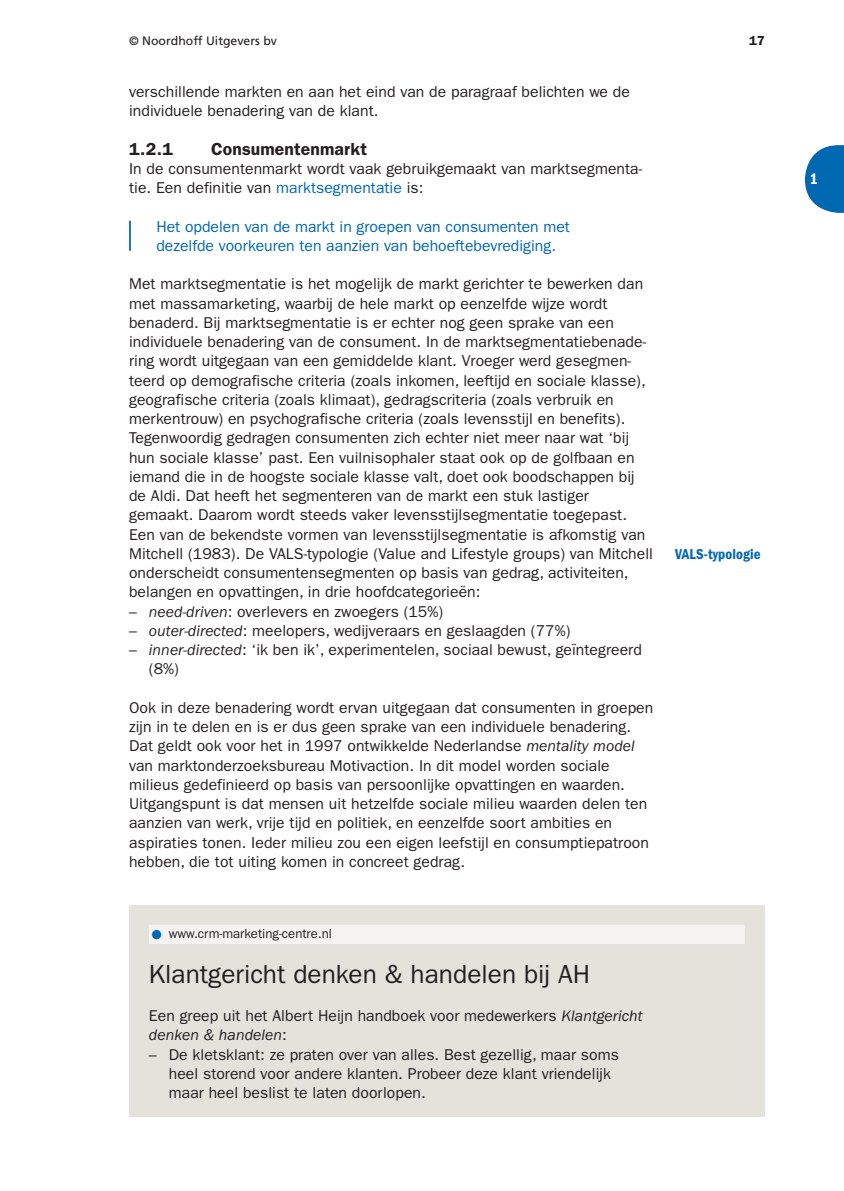
<style>
.page{position:relative;width:844px;height:1191px;background:#fff}
.page>*{position:absolute;margin:0;border:0;box-sizing:border-box;transform-origin:0 0}
.t1{font:26.25px "ITC Franklin Gothic Std";color:#231f20}
.t2{font:600 17.5px "ITC Franklin Gothic Std";letter-spacing:.01em;color:#231f20}
.t3{font:15.75px/19.2px "ITC Franklin Gothic Std";letter-spacing:.005em;color:#231f20}
.t4{font:15.75px/19.2px "ITC Franklin Gothic Std";color:#0067b1}
.t5{font:15.75px "ITC Franklin Gothic Std Dm Cd";color:#fff}
.t6{font:14.88px "ITC Franklin Gothic Std Dm Cd";letter-spacing:.01em;color:#0067b1}
.t7{font:13.12px "ITC Franklin Gothic Std";color:#231f20}
.t8{font:600 13.12px "ITC Franklin Gothic Std";color:#231f20}
.t9{font:12.25px "Frutiger LT Std";color:#231f20}
.s1{color:#0067b1}
.s2{font-style:italic}
.s3{font-family:"WN Mo HO Picto Regular";font-size:7px;color:#0067b1}
</style>
<div class="page">
<svg style="left:804px;top:145px;width:39px;height:68px"></svg>
<hr style="left:129px;top:221px;width:2px;height:30px;background:#0067b1">
<div style="left:129px;top:905px;width:635px;height:212px;background:#e3e2db"></div>
<div style="left:149px;top:924px;width:595px;height:20px;background:#f4f3f0"></div>
<p class="t9" style="left:129px;top:34px;width:149px">© Noordhoff Uitgevers bv</p>
<p class="t8" style="left:749px;top:35px;width:17px">17</p>
<p class="t3" style="left:129px;top:83px;width:502px">verschillende markten en aan het eind van de paragraaf belichten we de individuele benadering van de klant.</p>
<p class="t2" style="left:129px;top:142px;width:45px">1.2.1</p>
<p class="t2" style="left:211px;top:142px;width:158px">Consumentenmarkt</p>
<p class="t3" style="left:129px;top:160px;width:514px">In de consumentenmarkt wordt vaak gebruikgemaakt van marktsegmenta&shy;tie. Een definitie van <span class="s1">marktsegmentatie</span> is:</p>
<p class="t4" style="left:156px;top:218px;width:415px">Het opdelen van de markt in groepen van consumenten met dezelfde voorkeuren ten aanzien van behoeftebevrediging.</p>
<p class="t3" style="left:129px;top:276px;width:525px">Met marktsegmentatie is het mogelijk de markt gerichter te bewerken dan met massamarketing, waarbij de hele markt op eenzelfde wijze wordt benaderd. Bij marktsegmentatie is er echter nog geen sprake van een individuele benadering van de consument. In de marktsegmentatiebenade&shy;ring wordt uitgegaan van een gemiddelde klant. Vroeger werd gesegmen&shy;teerd op demografische criteria (zoals inkomen, leeftijd en sociale klasse), geografische criteria (zoals klimaat), gedragscriteria (zoals verbruik en merkentrouw) en psychografische criteria (zoals levensstijl en benefits).<br>Tegenwoordig gedragen consumenten zich echter niet meer naar wat ‘bij hun sociale klasse’ past. Een vuilnisophaler staat ook op de golfbaan en iemand die in de hoogste sociale klasse valt, doet ook boodschappen bij de Aldi. Dat heeft het segmenteren van de markt een stuk lastiger gemaakt. Daarom wordt steeds vaker levensstijlsegmentatie toegepast.<br>Een van de bekendste vormen van levensstijlsegmentatie is afkomstig van Mitchell (1983). De VALS-typologie (Value and Lifestyle groups) van Mitchell onderscheidt consumentensegmenten op basis van gedrag, activiteiten, belangen en opvattingen, in drie hoofdcategorieën:</p>
<p class="t3" style="left:129px;top:603px;width:315px">– <span class="s2">need-driven</span>: overlevers en zwoegers (15%)</p>
<p class="t3" style="left:129px;top:622px;width:443px">– <span class="s2">outer-directed</span>: meelopers, wedijveraars en geslaagden (77%)</p>
<p class="t3" style="left:149px;top:642px;width:494px;text-indent:-20px">– <span class="s2">inner-directed</span>: ‘ik ben ik’, experimentelen, sociaal bewust, geïntegreerd (8%)</p>
<p class="t3" style="left:129px;top:699px;width:525px">Ook in deze benadering wordt ervan uitgegaan dat consumenten in groepen zijn in te delen en is er dus geen sprake van een individuele benadering.<br>Dat geldt ook voor het in 1997 ontwikkelde Nederlandse <span class="s2">mentality model </span>van marktonderzoeksbureau Motivaction. In dit model worden sociale milieus gedefinieerd op basis van persoonlijke opvattingen en waarden.<br>Uitgangspunt is dat mensen uit hetzelfde sociale milieu waarden delen ten aanzien van werk, vrije tijd en politiek, en eenzelfde soort ambities en aspiraties tonen. Ieder milieu zou een eigen leefstijl en consumptiepatroon hebben, die tot uiting komen in concreet gedrag.</p>
<p class="t6" style="left:675px;top:548px;width:87px">VALS-typologie</p>
<p class="t7" style="left:151px;top:929px;width:182px"><span class="s3">1</span> www.crm-marketing-centre.nl</p>
<h1 class="t1" style="left:149px;top:964px;width:443px">Klantgericht denken &amp; handelen bij AH</h1>
<p class="t3" style="left:149px;top:1007px;width:495px">Een greep uit het Albert Heijn handboek voor medewerkers <span class="s2">Klantgericht denken &amp; handelen</span>:</p>
<p class="t3" style="left:169px;top:1046px;width:451px;text-indent:-20px">– De kletsklant: ze praten over van alles. Best gezellig, maar soms heel storend voor andere klanten. Probeer deze klant vriendelijk maar heel beslist te laten doorlopen.</p>
<p class="t5" style="left:809px;top:173px;width:10px">1</p>
</div>
